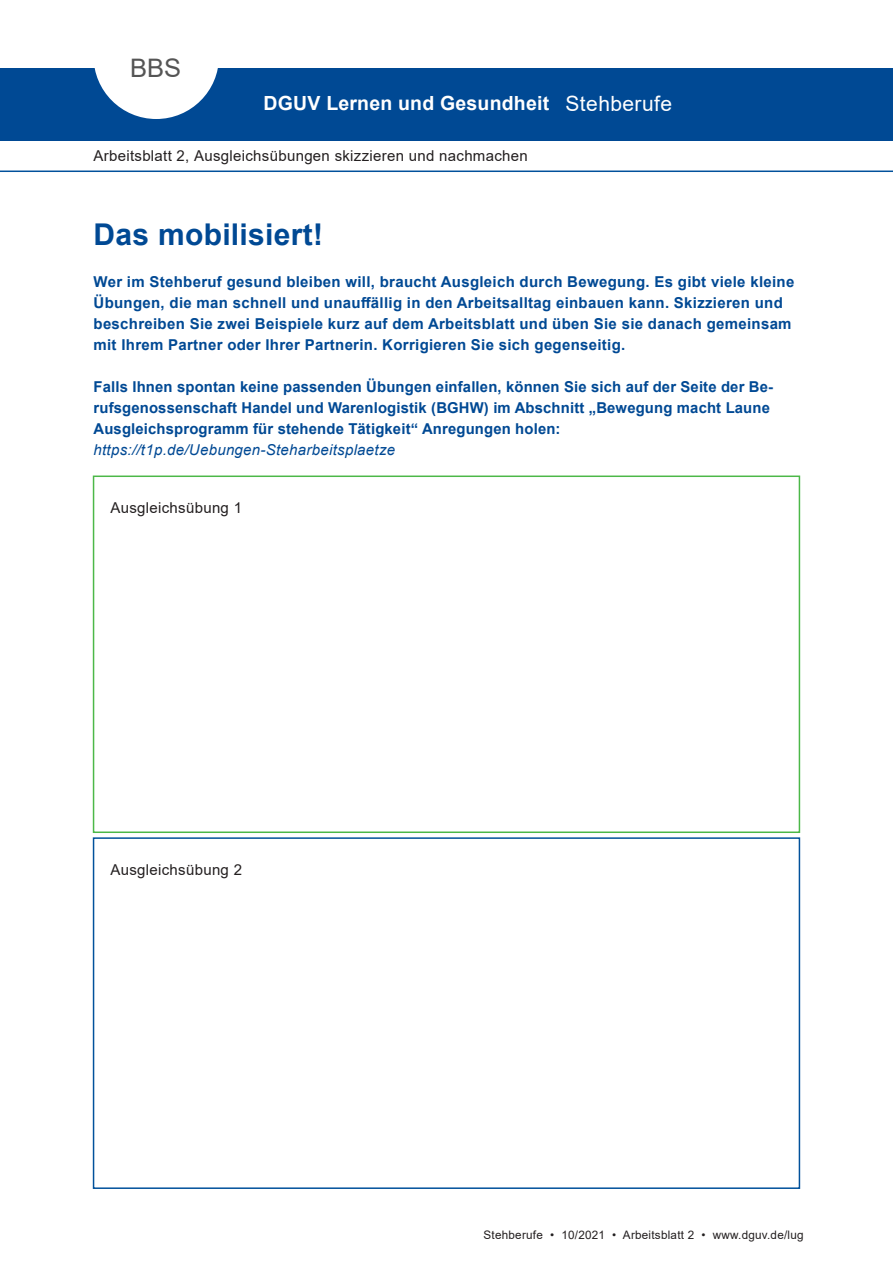
<style>
.page{position:relative;width:893px;height:1263px;background:#fff}
.page>*{position:absolute;margin:0;border:0;box-sizing:border-box;transform-origin:0 0}
.Ueberschrift{font:700 30px "Arial";letter-spacing:.01em;color:#004994}
.head{font:25.5px "Arial";color:#555}
.t1{font:21px "Arial";letter-spacing:.02em;color:#fff}
.t2{font:700 19.5px "Arial";letter-spacing:.01em;color:#fff}
.Fliesstext{font:700 15px/21px "Arial";letter-spacing:.02em;color:#004994}
.Fliesstext-2{font:15px "Arial";letter-spacing:.02em;color:#231f20}
.Fliesstext-3{font:italic 15px "Arial";letter-spacing:.02em;color:#004994}
.fusszeile{font:11.7px "Arial";letter-spacing:.02em;color:#231f20}
</style>
<div class="page">
<div style="left:0;top:68px;width:893px;height:72px;background:#004994"></div>
<svg style="left:94px;top:68px;width:124px;height:51px"></svg>
<hr style="left:0;top:171px;width:893px;height:1px;background:#01519b">
<div style="left:93px;top:837px;width:707px;height:352px;border:2px solid #01519b"></div>
<div style="left:93px;top:475px;width:707px;height:358px;background:#fff;border:2px solid #4cb848"></div>
<p class="head" style="left:130px;top:50px;width:53px">BBS</p>
<p class="t2" style="left:264px;top:89px;width:287px">DGUV Lernen und Gesundheit</p>
<p class="t1" style="left:566px;top:89px;width:108px">Stehberufe</p>
<p class="Fliesstext-2" style="left:94px;top:145px;width:436px">Arbeitsblatt 2, Ausgleichsübungen skizzieren und nachmachen</p>
<p class="Ueberschrift" style="left:94px;top:213px;width:231px">Das mobilisiert!</p>
<p class="Fliesstext" style="left:94px;top:271px;width:702px">Wer im Stehberuf gesund bleiben will, braucht Ausgleich durch Bewegung. Es gibt viele kleine Übungen, die man schnell und unauffällig in den Arbeitsalltag einbauen kann. Skizzieren und beschreiben Sie zwei Beispiele kurz auf dem Arbeitsblatt und üben Sie sie danach gemeinsam mit Ihrem Partner oder Ihrer Partnerin. Korrigieren Sie sich gegenseitig.</p>
<p class="Fliesstext" style="left:94px;top:376px;width:681px">Falls Ihnen spontan keine passenden Übungen einfallen, können Sie sich auf der Seite der Be&shy;rufsgenossenschaft Handel und Warenlogistik (BGHW) im Abschnitt „Bewegung macht Laune</p>
<p class="Fliesstext" style="left:94px;top:418px;width:468px">Ausgleichsprogramm für stehende Tätigkeit“ Anregungen holen:</p>
<p class="Fliesstext-3" style="left:94px;top:440px;width:303px">https://t1p.de/Uebungen-Steharbeitsplaetze</p>
<p class="Fliesstext-2" style="left:111px;top:497px;width:133px">Ausgleichsübung 1</p>
<p class="Fliesstext-2" style="left:111px;top:859px;width:133px">Ausgleichsübung 2</p>
<p class="fusszeile" style="left:484px;top:1227px;width:322px">Stehberufe • 10/2021 • Arbeitsblatt 2 • www.dguv.de/lug</p>
</div>
